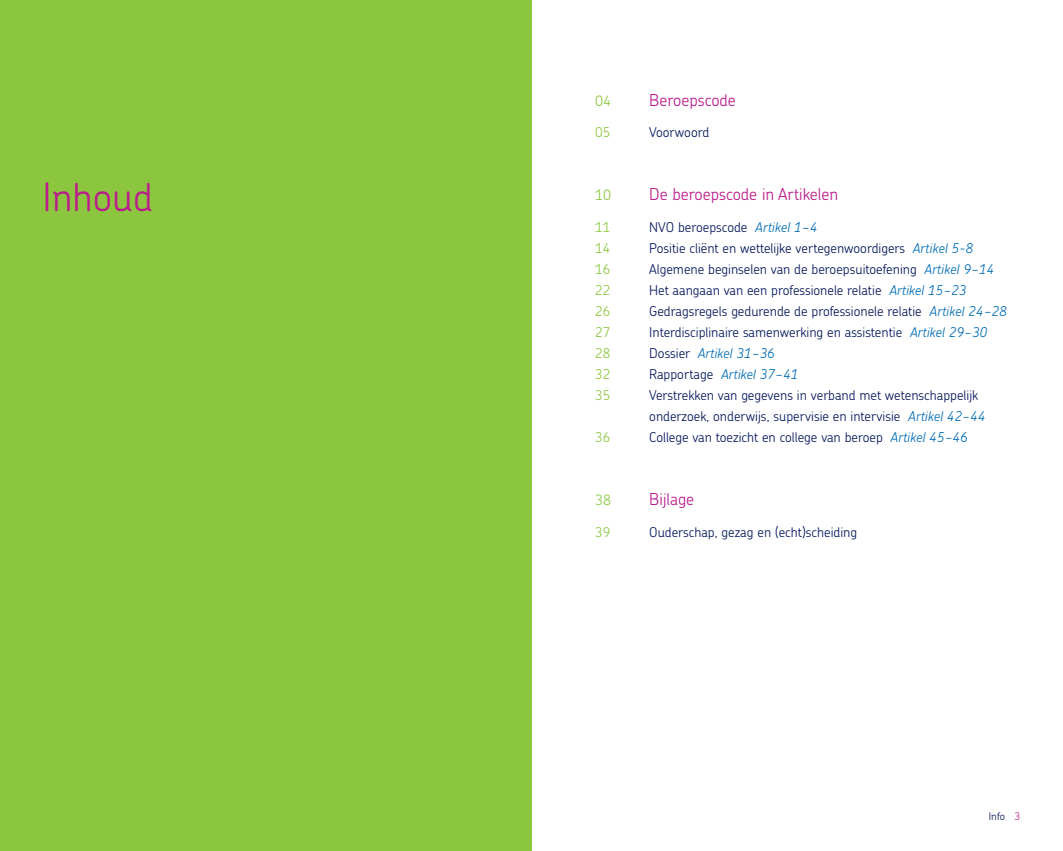
<style>
.page{position:relative;width:1063px;height:851px;background:#fff}
.page>*{position:absolute;margin:0;border:0;box-sizing:border-box;transform-origin:0 0}
.t1{font:300 39px "Chevin";color:#bc1b8d}
.t2{font:300 16.5px "Chevin";color:#bc1b8d}
.t3{font:300 14.25px "Chevin";color:#8bc63e}
.t4{font:300 13.5px/21px "Chevin";color:#04175c}
.t5{font:italic 300 13.5px "Chevin";color:#006db7}
.t6{font:300 13.5px "Chevin";color:#8bc63e}
.t7{font:300 10.5px "Chevin";color:#04175c}
.s1{font-style:italic;color:#006db7}
.s2{font-style:normal;color:#04175c}
.s3{color:#bc1b8d}
</style>
<div class="page">
<div style="left:0;top:0;width:531px;height:850px;background:#8bc63e"></div>
<h1 class="t1" style="left:43px;top:172px;width:112px">Inhoud</h1>
<p class="t3" style="left:595px;top:91px;width:17px">04</p>
<p class="t2" style="left:649px;top:89px;width:88px">Beroepscode</p>
<p class="t6" style="left:595px;top:124px;width:17px">05</p>
<p class="t4" style="left:649px;top:122px;width:62px">Voorwoord</p>
<p class="t3" style="left:595px;top:186px;width:17px">10</p>
<p class="t2" style="left:649px;top:184px;width:190px">De beroepscode in Artikelen</p>
<p class="t6" style="left:595px;top:218px;width:17px">11</p>
<p class="t4" style="left:649px;top:216px;width:169px">NVO beroepscode <span class="s1">Artikel 1–4</span></p>
<p class="t6" style="left:595px;top:239px;width:17px">14</p>
<p class="t4" style="left:649px;top:237px;width:325px">Positie cliënt en wettelijke vertegenwoordigers <span class="s1">Artikel 5-8</span></p>
<p class="t6" style="left:595px;top:260px;width:17px">16</p>
<p class="t4" style="left:649px;top:258px;width:346px">Algemene beginselen van de beroepsuitoefening <span class="s1">Artikel 9–14</span></p>
<p class="t6" style="left:595px;top:281px;width:17px">22</p>
<p class="t4" style="left:649px;top:279px;width:319px">Het aangaan van een professionele relatie <span class="s1">Artikel 15–23</span></p>
<p class="t6" style="left:595px;top:302px;width:17px">26</p>
<p class="t4" style="left:649px;top:300px;width:359px">Gedragsregels gedurende de professionele relatie <span class="s1">Artikel 24–28</span></p>
<p class="t6" style="left:595px;top:323px;width:17px">27</p>
<p class="t4" style="left:649px;top:321px;width:339px">Interdisciplinaire samenwerking en assistentie <span class="s1">Artikel 29–30</span></p>
<p class="t6" style="left:595px;top:344px;width:17px">28</p>
<p class="t5" style="left:649px;top:344px;width:127px"><span class="s2">Dossier</span> Artikel 31–36</p>
<p class="t6" style="left:595px;top:365px;width:17px">32</p>
<p class="t5" style="left:649px;top:365px;width:150px"><span class="s2">Rapportage</span> Artikel 37–41</p>
<p class="t6" style="left:595px;top:386px;width:17px">35</p>
<p class="t4" style="left:649px;top:384px;width:338px">Verstrekken van gegevens in verband met wetenschappelijk onderzoek, onderwijs, supervisie en intervisie <span class="s1">Artikel 42–44</span></p>
<p class="t6" style="left:595px;top:428px;width:17px">36</p>
<p class="t4" style="left:649px;top:426px;width:320px">College van toezicht en college van beroep <span class="s1">Artikel 45–46</span></p>
<p class="t3" style="left:595px;top:490px;width:17px">38</p>
<p class="t2" style="left:649px;top:488px;width:47px">Bijlage</p>
<p class="t6" style="left:595px;top:523px;width:17px">39</p>
<p class="t4" style="left:649px;top:521px;width:209px">Ouderschap, gezag en (echt)scheiding</p>
<p class="t7" style="left:989px;top:809px;width:33px">Info <span class="s3">3</span></p>
</div>
